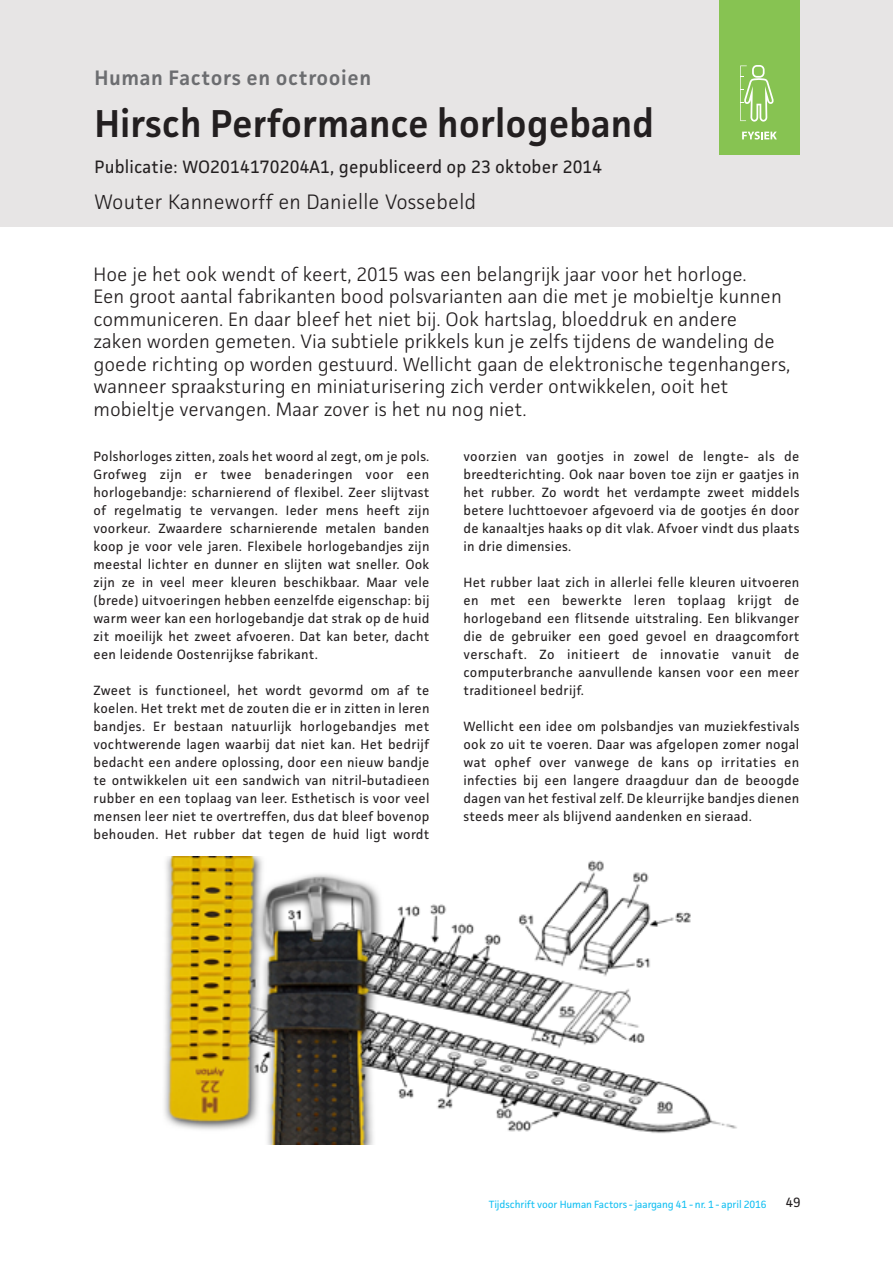
<style>
.page{position:relative;width:893px;height:1263px;background:#fff}
.page>*{position:absolute;margin:0;border:0;box-sizing:border-box;transform-origin:0 0}
.t1{font:600 39px "Facit";color:#231f20}
.t2{font:300 21px "Facit";letter-spacing:.01em;color:#231f20}
.t3{font:600 21px "Facit";letter-spacing:.03em;color:#6c6d70}
.t4{font:300 19.5px/22.5px "Facit";color:#231f20}
.t5{font:18px "Facit";letter-spacing:.01em;color:#231f20}
.t6{font:13.5px/18px "Facit";letter-spacing:.02em;color:#231f20;text-align:justify}
.t7{font:10.5px "Facit";letter-spacing:-.01em;color:#15c0f2}
</style>
<div class="page">
<div style="left:0;top:0;width:893px;height:227px;background:#e7e5e5"></div>
<div style="left:719px;top:0;width:80px;height:155px;background:#87c352"></div>
<svg style="left:742px;top:132px;width:35px;height:8px"></svg>
<svg style="left:740px;top:65px;width:34px;height:57px"></svg>
<img style="left:164px;top:857px;width:573px;height:288px">
<p class="t3" style="left:94px;top:65px;width:278px">Human Factors en octrooien</p>
<p class="t1" style="left:94px;top:99px;width:561px">Hirsch Performance horlogeband</p>
<p class="t5" style="left:94px;top:155px;width:509px">Publicatie: WO2014170204A1, gepubliceerd op 23 oktober 2014</p>
<p class="t2" style="left:94px;top:188px;width:383px">Wouter Kanneworff en Danielle Vossebeld</p>
<p class="t4" style="left:94px;top:262px;width:698px">Hoe je het ook wendt of keert, 2015 was een belangrijk jaar voor het horloge.<br>Een groot aantal fabrikanten bood polsvarianten aan die met je mobieltje kunnen communiceren. En daar bleef het niet bij. Ook hartslag, bloeddruk en andere zaken worden gemeten. Via subtiele prikkels kun je zelfs tijdens de wandeling de goede richting op worden gestuurd. Wellicht gaan de elektronische tegenhangers, wanneer spraaksturing en miniaturisering zich verder ontwikkelen, ooit het mobieltje vervangen. Maar zover is het nu nog niet.</p>
<p class="t6" style="left:94px;top:447px;width:337px">Polshorloges zitten, zoals het woord al zegt, om je pols.<br>Grofweg zijn er twee benaderingen voor een horlogebandje: scharnierend of flexibel. Zeer slijtvast of regelmatig te vervangen. Ieder mens heeft zijn voorkeur. Zwaardere scharnierende metalen banden koop je voor vele jaren. Flexibele horlogebandjes zijn meestal lichter en dunner en slijten wat sneller. Ook zijn ze in veel meer kleuren beschikbaar. Maar vele (brede) uitvoeringen hebben eenzelfde eigenschap: bij warm weer kan een horlogebandje dat strak op de huid zit moeilijk het zweet afvoeren. Dat kan beter, dacht een leidende Oostenrijkse fabrikant.</p>
<p class="t6" style="left:94px;top:681px;width:337px">Zweet is functioneel, het wordt gevormd om af te koelen. Het trekt met de zouten die er in zitten in leren bandjes. Er bestaan natuurlijk horlogebandjes met vochtwerende lagen waarbij dat niet kan. Het bedrijf bedacht een andere oplossing, door een nieuw bandje te ontwikkelen uit een sandwich van nitril-butadieen rubber en een toplaag van leer. Esthetisch is voor veel mensen leer niet te overtreffen, dus dat bleef bovenop behouden. Het rubber dat tegen de huid ligt wordt</p>
<p class="t6" style="left:463px;top:447px;width:337px">voorzien van gootjes in zowel de lengte- als de breedterichting. Ook naar boven toe zijn er gaatjes in het rubber. Zo wordt het verdampte zweet middels betere luchttoevoer afgevoerd via de gootjes én door de kanaaltjes haaks op dit vlak. Afvoer vindt dus plaats in drie dimensies.</p>
<p class="t6" style="left:463px;top:573px;width:338px">Het rubber laat zich in allerlei felle kleuren uitvoeren en met een bewerkte leren toplaag krijgt de horlogeband een flitsende uitstraling. Een blikvanger die de gebruiker een goed gevoel en draagcomfort verschaft. Zo initieert de innovatie vanuit de computerbranche aanvullende kansen voor een meer traditioneel bedrijf.</p>
<p class="t6" style="left:463px;top:717px;width:337px">Wellicht een idee om polsbandjes van muziekfestivals ook zo uit te voeren. Daar was afgelopen zomer nogal wat ophef over vanwege de kans op irritaties en infecties bij een langere draagduur dan de beoogde dagen van het festival zelf. De kleurrijke bandjes dienen steeds meer als blijvend aandenken en sieraad.</p>
<p class="t7" style="left:489px;top:1197px;width:279px">Tijdschrift voor Human Factors - jaargang 41 - nr. 1 - april 2016</p>
<p class="t6" style="left:786px;top:1193px;width:16px">49</p>
</div>
